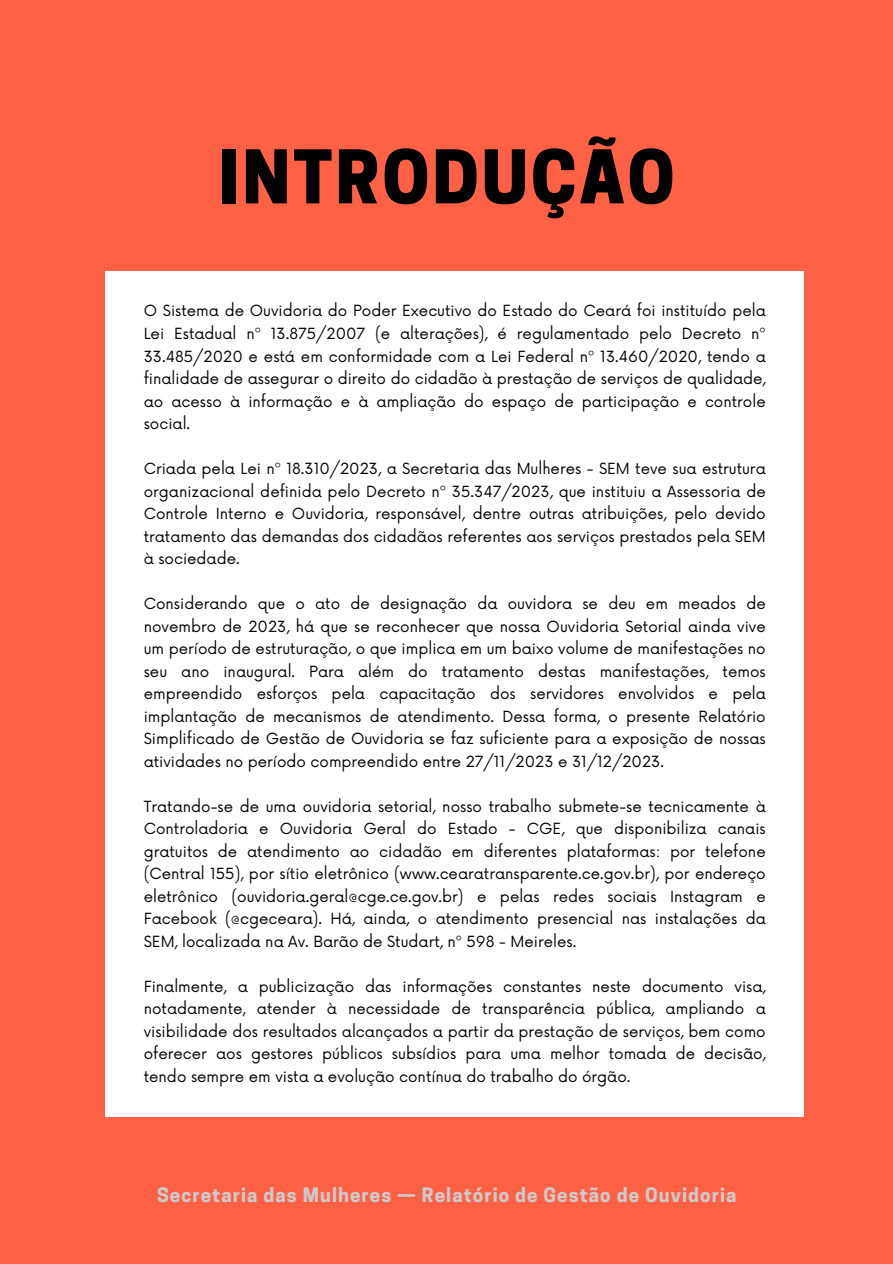
<style>
.page{position:relative;width:893px;height:1264px;background:#fff}
.page>*{position:absolute;margin:0;border:0;box-sizing:border-box;transform-origin:0 0}
.t1{font:800 69.3px "Cooper Hewitt";letter-spacing:.04em;color:#000}
.t2{font:700 18.75px "Cooper Hewitt";letter-spacing:.06em;color:#cbcbcb}
.t3{font:15px/22.5px "Now";color:#000;text-align:justify}
</style>
<div class="page">
<div style="left:0;top:0;width:892px;height:1263px;background:#ff6145"></div>
<div style="left:105px;top:271px;width:699px;height:845px;background:#fff"></div>
<h2 class="t1" style="left:219px;top:151px;width:457px">INTRODUÇÃO</h2>
<h1 class="t3" style="left:144px;top:300px;width:623px">O Sistema de Ouvidoria do Poder Executivo do Estado do Ceará foi instituído pela Lei Estadual nº 13.875/2007 (e alterações), é regulamentado pelo Decreto nº 33.485/2020 e está em conformidade com a Lei Federal nº 13.460/2020, tendo a finalidade de assegurar o direito do cidadão à prestação de serviços de qualidade, ao acesso à informação e à ampliação do espaço de participação e controle social.</h1>
<p class="t3" style="left:144px;top:458px;width:623px">Criada pela Lei nº 18.310/2023, a Secretaria das Mulheres - SEM teve sua estrutura organizacional definida pelo Decreto nº 35.347/2023, que instituiu a Assessoria de Controle Interno e Ouvidoria, responsável, dentre outras atribuições, pelo devido tratamento das demandas dos cidadãos referentes aos serviços prestados pela SEM à sociedade.</p>
<p class="t3" style="left:144px;top:593px;width:623px">Considerando que o ato de designação da ouvidora se deu em meados de novembro de 2023, há que se reconhecer que nossa Ouvidoria Setorial ainda vive um período de estruturação, o que implica em um baixo volume de manifestações no seu ano inaugural. Para além do tratamento destas manifestações, temos empreendido esforços pela capacitação dos servidores envolvidos e pela implantação de mecanismos de atendimento. Dessa forma, o presente Relatório Simplificado de Gestão de Ouvidoria se faz suficiente para a exposição de nossas atividades no período compreendido entre 27/11/2023 e 31/12/2023.</p>
<p class="t3" style="left:144px;top:795px;width:623px">Tratando-se de uma ouvidoria setorial, nosso trabalho submete-se tecnicamente à Controladoria e Ouvidoria Geral do Estado - CGE, que disponibiliza canais gratuitos de atendimento ao cidadão em diferentes plataformas: por telefone (Central 155), por sítio eletrônico (www.cearatransparente.ce.gov.br), por endereço eletrônico (ouvidoria.geral@cge.ce.gov.br) e pelas redes sociais Instagram e Facebook (@cgeceara). Há, ainda, o atendimento presencial nas instalações da SEM, localizada na Av. Barão de Studart, nº 598 - Meireles.</p>
<p class="t3" style="left:144px;top:975px;width:623px">Finalmente, a publicização das informações constantes neste documento visa, notadamente, atender à necessidade de transparência pública, ampliando a visibilidade dos resultados alcançados a partir da prestação de serviços, bem como oferecer aos gestores públicos subsídios para uma melhor tomada de decisão, tendo sempre em vista a evolução contínua do trabalho do órgão.</p>
<p class="t2" style="left:157px;top:1187px;width:580px">Secretaria das Mulheres — Relatório de Gestão de Ouvidoria</p>
</div>
